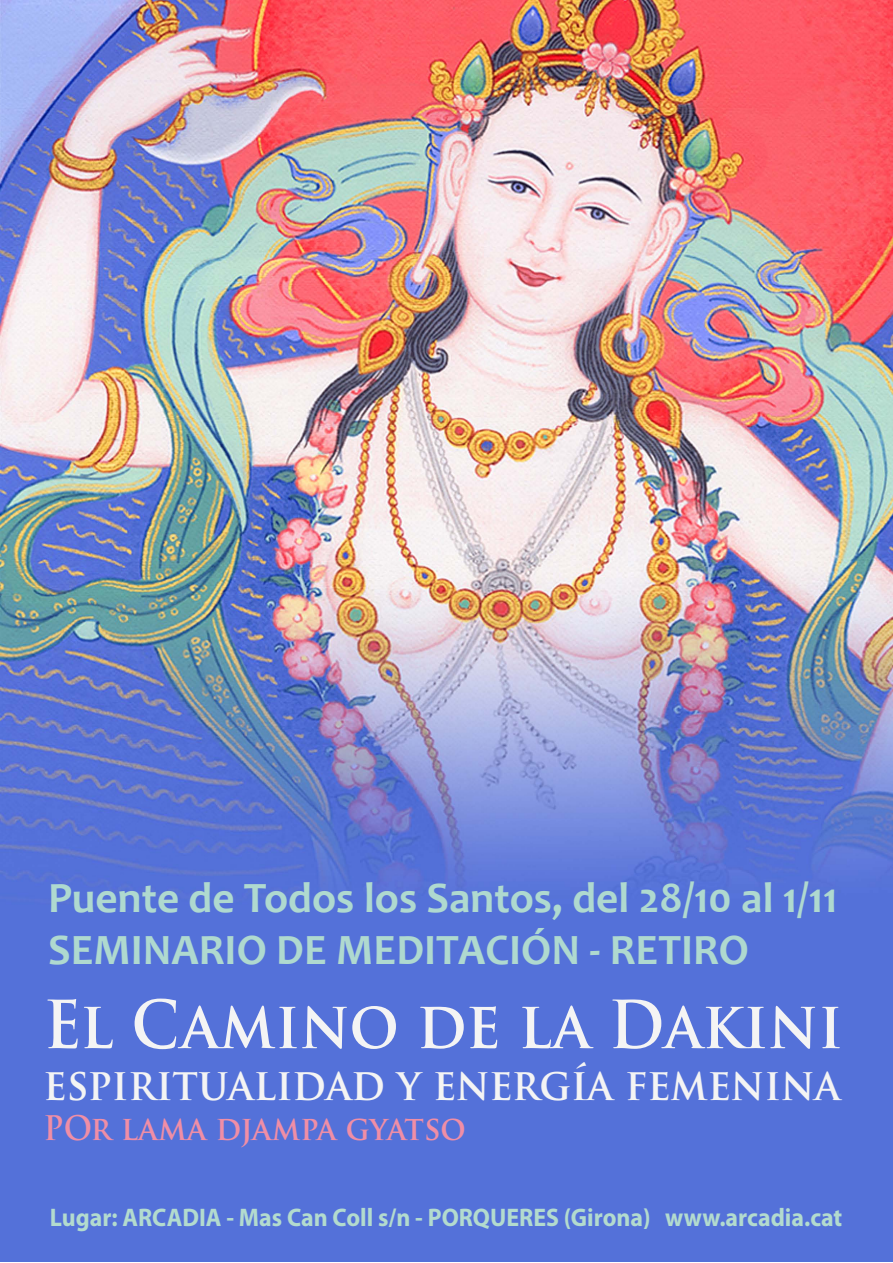
<style>
.page{position:relative;width:893px;height:1263px;background:#fff}
.page>*{position:absolute;margin:0;border:0;box-sizing:border-box;transform-origin:0 0}
.t1{font:700 64.5px "Trajan Pro";color:#f4f4f4;scale:.93 1}
.t2{font:700 43.5px/52.2px "Candara";color:#afd9cf}
.t3{font:700 43.5px "Trajan Pro";color:#f4f4f4;scale:.93 1}
.t4{font:700 33px "Trajan Pro";color:#f08ea6;scale:.93 1}
.t5{font:700 25.5px "Myriad Pro";color:#b3dbce;scale:.94 1}
</style>
<div class="page">
<img style="left:0;top:0;width:893px;height:1261px">
<p class="t2" style="left:48px;top:871px;width:791px">Puente de Todos los Santos, del 28/10 al 1/11<br>SEMINARIO DE MEDITACIÓN - RETIRO</p>
<h1 class="t1" style="left:44px;top:984px;width:861px">El Camino de la Dakini</h1>
<p class="t3" style="left:44px;top:1057px;width:858px">espiritualidad y energía femenina</p>
<p class="t4" style="left:44px;top:1107px;width:456px">POr lama djampa gyatso</p>
<p class="t5" style="left:50px;top:1201px;width:845px">Lugar: ARCADIA - Mas Can Coll s/n - PORQUERES (Girona) www.arcadia.cat</p>
</div>
